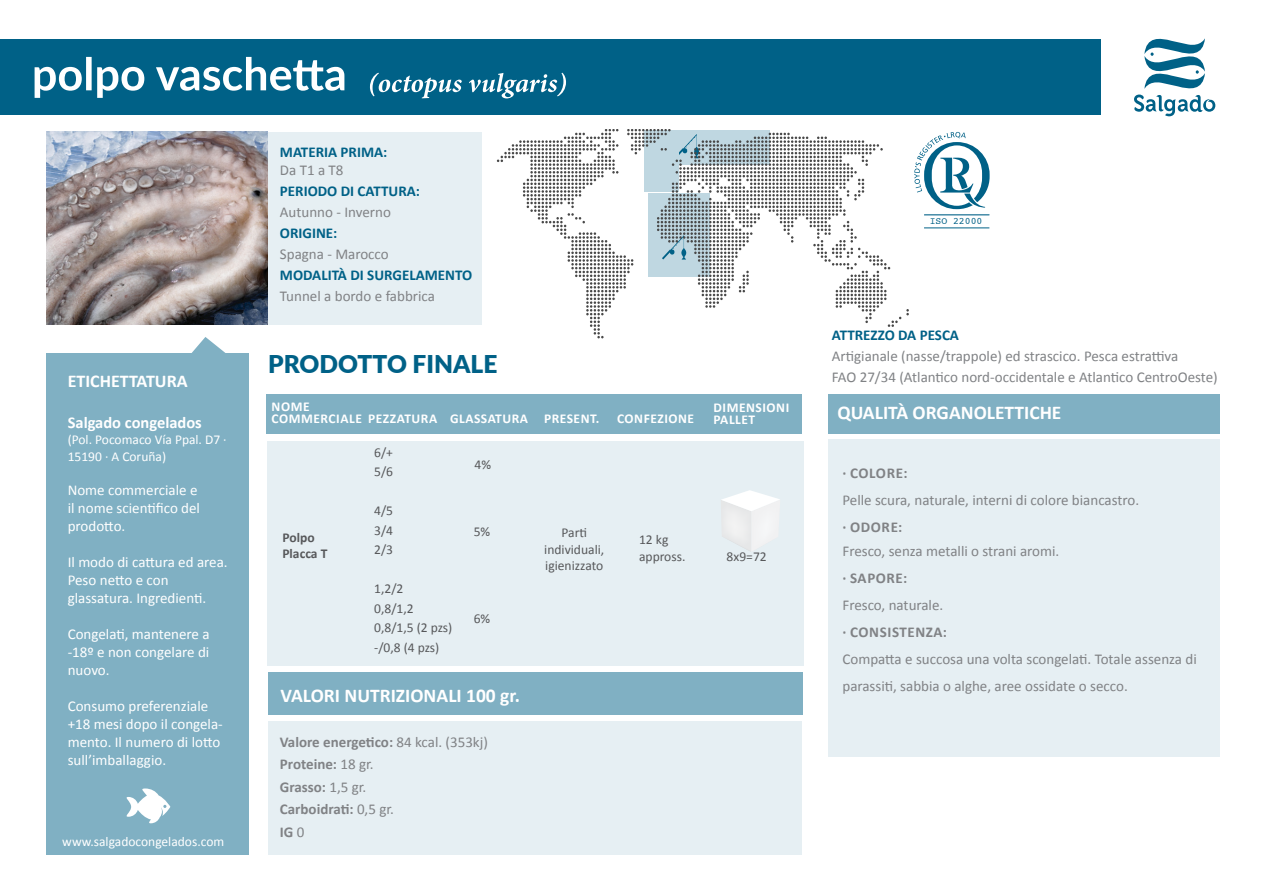
<style>
.page{position:relative;width:1263px;height:893px;background:#fff}
.page>*{position:absolute;margin:0;border:0;box-sizing:border-box;transform-origin:0 0}
.t1{font:900 24.45px "Lato";color:#006187}
.t2{font:700 19.5px "Calibri";color:#fff}
.t3{font:700 18px "Calibri";color:#fff}
.t4{font:700 16.5px "Calibri";color:#fff}
.t5{font:15px/27px "Calibri";color:#808285}
.t6{font:15px/18px "Calibri";color:#fff}
.t7{font:700 15px "Calibri";color:#808285}
.t8{font:700 15px "Calibri";color:#006187}
.t9{font:700 15px "Calibri";letter-spacing:.04em;color:#808285}
.t10{font:13.5px/16.2px "Calibri";color:#57585a}
.t11{font:700 13.5px/12.1px "Calibri";letter-spacing:.04em;color:#fff}
.t12{font:13.5px/16.2px "Calibri";color:#fff}
.t13{font:700 13.5px "Calibri";color:#57585a}
.t14{font:9.75px "Courier";color:#006187}
.s1{font-weight:400}
</style>
<div class="page">
<div style="left:267px;top:441px;width:537px;height:224px;background:#e6eff3"></div>
<div style="left:0;top:39px;width:1101px;height:76px;background:#006187"></div>
<svg style="left:1134px;top:38px;width:81px;height:78px"></svg>
<div style="left:266px;top:132px;width:216px;height:192px;background:#e6eff3"></div>
<div style="left:46px;top:354px;width:203px;height:501px;background:#80b0c3"></div>
<svg style="left:126px;top:788px;width:44px;height:35px"></svg>
<svg style="left:35px;top:57px;width:309px;height:41px"></svg>
<svg style="left:370px;top:73px;width:196px;height:25px"></svg>
<img style="left:47px;top:132px;width:220px;height:192px">
<svg style="left:185px;top:337px;width:50px;height:17px"></svg>
<div style="left:268px;top:672px;width:535px;height:43px;background:#80b0c3"></div>
<div style="left:268px;top:721px;width:534px;height:134px;background:#e6eff3"></div>
<div style="left:828px;top:439px;width:391px;height:318px;background:#e6eff3"></div>
<div style="left:828px;top:394px;width:391px;height:40px;background:#80b0c3"></div>
<img style="left:721px;top:511px;width:58px;height:41px">
<img style="left:721px;top:490px;width:59px;height:21px">
<svg style="left:497px;top:130px;width:492px;height:208px"></svg>
<hr style="left:924px;top:215px;width:65px;height:1px;background:#006187">
<hr style="left:924px;top:228px;width:65px;height:1px;background:#006187">
<div style="left:266px;top:394px;width:536px;height:40px;background:#80b0c3"></div>
<p class="t3" style="left:68px;top:369px;width:121px">ETICHETTATURA</p>
<p class="t4" style="left:68px;top:412px;width:136px">Salgado congelados</p>
<p class="t12" style="left:68px;top:432px;width:160px">(Pol. Pocomaco Vía Ppal. D7 ·<br>15190 · A Coruña)</p>
<p class="t6" style="left:68px;top:481px;width:134px">Nome commerciale e il nome scientifico del prodotto.</p>
<p class="t6" style="left:68px;top:553px;width:161px">Il modo di cattura ed area.<br>Peso netto e con</p>
<p class="t6" style="left:68px;top:589px;width:140px">glassatura. Ingredienti.</p>
<p class="t6" style="left:68px;top:625px;width:143px;text-align:justify">Congelati, mantenere a -18º e non congelare di nuovo.</p>
<p class="t6" style="left:68px;top:697px;width:157px">Consumo preferenziale +18 mesi dopo il congela&shy;mento. Il numero di lotto sull’imballaggio.</p>
<p class="t12" style="left:62px;top:833px;width:163px">www.salgadocongelados.com</p>
<p class="t8" style="left:280px;top:143px;width:109px">MATERIA PRIMA:</p>
<p class="t5" style="left:280px;top:157px;width:65px">Da T1 a T8</p>
<p class="t8" style="left:280px;top:182px;width:142px">PERIODO DI CATTURA:</p>
<p class="t5" style="left:280px;top:199px;width:113px">Autunno - Inverno</p>
<p class="t8" style="left:280px;top:224px;width:59px">ORIGINE:</p>
<p class="t5" style="left:280px;top:241px;width:110px">Spagna - Marocco</p>
<p class="t8" style="left:280px;top:266px;width:194px">MODALITÀ DI SURGELAMENTO</p>
<p class="t5" style="left:280px;top:283px;width:157px">Tunnel a bordo e fabbrica</p>
<p class="t1" style="left:268px;top:346px;width:231px">PRODOTTO FINALE</p>
<p class="t11" style="left:272px;top:400px;width:39px">NOME</p>
<p class="t11" style="left:272px;top:413px;width:92px">COMMERCIALE</p>
<p class="t11" style="left:368px;top:413px;width:70px">PEZZATURA</p>
<p class="t11" style="left:450px;top:413px;width:79px">GLASSATURA</p>
<p class="t11" style="left:544px;top:413px;width:57px">PRESENT.</p>
<p class="t11" style="left:617px;top:413px;width:79px">CONFEZIONE</p>
<p class="t11" style="left:713px;top:401px;width:77px">DIMENSIONI<br>PALLET</p>
<p class="t13" style="left:282px;top:528px;width:34px">Polpo</p>
<p class="t13" style="left:282px;top:545px;width:46px">Placca T</p>
<p class="t10" style="left:374px;top:444px;width:20px">6/+</p>
<p class="t10" style="left:374px;top:464px;width:20px">5/6</p>
<p class="t10" style="left:374px;top:503px;width:20px">4/5</p>
<p class="t10" style="left:374px;top:522px;width:20px">3/4</p>
<p class="t10" style="left:374px;top:542px;width:20px">2/3</p>
<p class="t10" style="left:374px;top:581px;width:31px">1,2/2</p>
<p class="t10" style="left:374px;top:600px;width:41px">0,8/1,2</p>
<p class="t10" style="left:374px;top:620px;width:80px">0,8/1,5 (2 pzs)</p>
<p class="t10" style="left:374px;top:639px;width:67px">-/0,8 (4 pzs)</p>
<p class="t10" style="left:475px;top:456px;width:18px">4%</p>
<p class="t10" style="left:474px;top:524px;width:18px">5%</p>
<p class="t10" style="left:474px;top:610px;width:18px">6%</p>
<p class="t2" style="left:280px;top:683px;width:241px">VALORI NUTRIZIONALI 100 gr.</p>
<p class="t7" style="left:280px;top:732px;width:209px">Valore energetico: <span class="s1">84 kcal. (353kj)</span></p>
<p class="t7" style="left:280px;top:755px;width:95px">Proteine: <span class="s1">18 gr.</span></p>
<p class="t7" style="left:280px;top:777px;width:88px">Grasso: <span class="s1">1,5 gr.</span></p>
<p class="t7" style="left:280px;top:800px;width:116px">Carboidrati: <span class="s1">0,5 gr.</span></p>
<p class="t7" style="left:280px;top:822px;width:26px">IG <span class="s1">0</span></p>
<p class="t10" style="left:561px;top:525px;width:27px">Parti</p>
<p class="t10" style="left:544px;top:541px;width:61px">individuali, igienizzato</p>
<p class="t10" style="left:639px;top:532px;width:31px">12 kg</p>
<p class="t10" style="left:639px;top:548px;width:48px">appross.</p>
<p class="t10" style="left:727px;top:548px;width:42px">8x9=72</p>
<p class="t14" style="left:930px;top:214px;width:54px">ISO 22000</p>
<p class="t8" style="left:832px;top:325px;width:129px">ATTREZZO DA PESCA</p>
<p class="t5" style="left:832px;top:342px;width:348px">Artigianale (nasse/trappole) ed strascico. Pesca estrattiva</p>
<p class="t5" style="left:832px;top:363px;width:387px">FAO 27/34 (Atlantico nord-occidentale e Atlantico CentroOeste)</p>
<p class="t2" style="left:837px;top:400px;width:226px">QUALITÀ ORGANOLETTICHE</p>
<p class="t7" style="left:842px;top:464px;width:67px">· COLORE:</p>
<p class="t5" style="left:842px;top:487px;width:298px">Pelle scura, naturale, interni di colore biancastro.</p>
<p class="t7" style="left:842px;top:518px;width:61px">· ODORE:</p>
<p class="t5" style="left:842px;top:538px;width:218px">Fresco, senza metalli o strani aromi.</p>
<p class="t7" style="left:842px;top:569px;width:66px">· SAPORE:</p>
<p class="t5" style="left:842px;top:592px;width:102px">Fresco, naturale.</p>
<p class="t9" style="left:842px;top:623px;width:106px">· CONSISTENZA:</p>
<p class="t5" style="left:842px;top:646px;width:356px">Compatta e succosa una volta scongelati. Totale assenza di parassiti, sabbia o alghe, aree ossidate o secco.</p>
</div>
